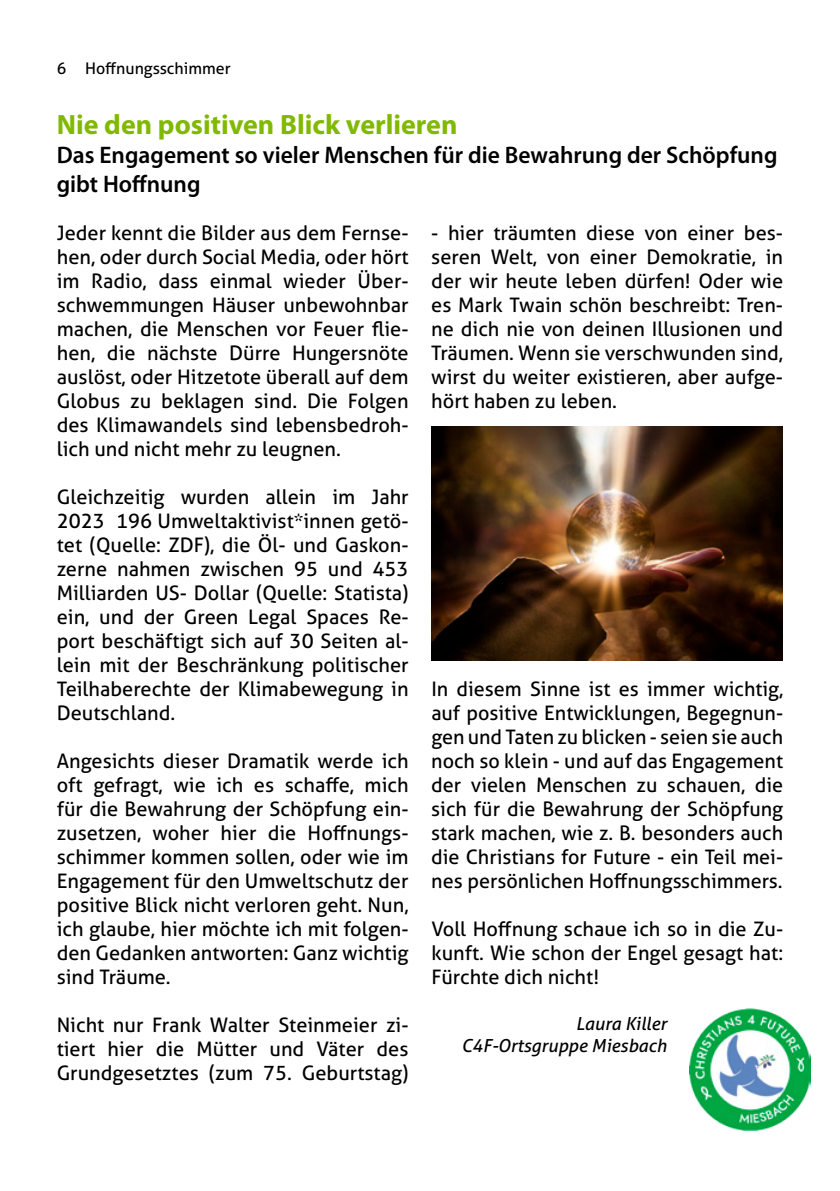
<style>
.page{position:relative;width:840px;height:1191px;background:#fff}
.page>*{position:absolute;margin:0;border:0;box-sizing:border-box;transform-origin:0 0}
.t1{font:700 28px "Myriad Pro";color:#80b900}
.t2{font:600 24px/28.8px "Myriad Pro";color:#000}
.t3{font:20px/24px "Aller";color:#000;text-align:justify}
.t4{font:italic 18px/21.6px "Aller";color:#000;text-align:right}
.t5{font:16px "Aller";color:#000}
</style>
<div class="page">
<img style="left:689px;top:1008px;width:121px;height:122px">
<img style="left:431px;top:426px;width:351px;height:234px">
<p class="t5" style="left:57px;top:59px;width:175px">6 Hoffnungsschimmer</p>
<h1 class="t1" style="left:57px;top:107px;width:402px">Nie den positiven Blick verlieren</h1>
<p class="t2" style="left:57px;top:140px;width:721px">Das Engagement so vieler Menschen für die Bewahrung der Schöpfung gibt Hoffnung</p>
<p class="t3" style="left:57px;top:221px;width:353px">Jeder kennt die Bilder aus dem Fernse&shy;hen, oder durch Social Media, oder hört im Radio, dass einmal wieder Über&shy;schwemmungen Häuser unbewohnbar machen, die Menschen vor Feuer flie&shy;hen, die nächste Dürre Hungersnöte auslöst, oder Hitzetote überall auf dem Globus zu beklagen sind. Die Folgen des Klimawandels sind lebensbedroh&shy;lich und nicht mehr zu leugnen.</p>
<p class="t3" style="left:57px;top:485px;width:353px">Gleichzeitig wurden allein im Jahr 2023 196 Umweltaktivist*innen getö&shy;tet (Quelle: ZDF), die Öl- und Gaskon&shy;zerne nahmen zwischen 95 und 453<br>Milliarden US- Dollar (Quelle: Statista) ein, und der Green Legal Spaces Re&shy;port beschäftigt sich auf 30 Seiten al&shy;lein mit der Beschränkung politischer Teilhaberechte der Klimabewegung in Deutschland.</p>
<p class="t3" style="left:57px;top:749px;width:353px">Angesichts dieser Dramatik werde ich oft gefragt, wie ich es schaffe, mich für die Bewahrung der Schöpfung ein&shy;zusetzen, woher hier die Hoffnungs&shy;schimmer kommen sollen, oder wie im Engagement für den Umweltschutz der positive Blick nicht verloren geht. Nun, ich glaube, hier möchte ich mit folgen&shy;den Gedanken antworten: Ganz wichtig sind Träume.</p>
<p class="t3" style="left:57px;top:1013px;width:353px">Nicht nur Frank Walter Steinmeier zi&shy;tiert hier die Mütter und Väter des Grundgesetztes (zum 75. Geburtstag)</p>
<p class="t3" style="left:431px;top:221px;width:353px">- hier träumten diese von einer bes&shy;seren Welt, von einer Demokratie, in der wir heute leben dürfen! Oder wie es Mark Twain schön beschreibt: Tren&shy;ne dich nie von deinen Illusionen und Träumen. Wenn sie verschwunden sind, wirst du weiter existieren, aber aufge&shy;hört haben zu leben.</p>
<p class="t3" style="left:431px;top:677px;width:353px">In diesem Sinne ist es immer wichtig, auf positive Entwicklungen, Begegnun&shy;gen und Taten zu blicken - seien sie auch noch so klein - und auf das Engagement der vielen Menschen zu schauen, die sich für die Bewahrung der Schöpfung stark machen, wie z. B. besonders auch die Christians for Future - ein Teil mei&shy;nes persönlichen Hoffnungsschimmers.</p>
<p class="t3" style="left:431px;top:917px;width:353px">Voll Hoffnung schaue ich so in die Zu&shy;kunft. Wie schon der Engel gesagt hat:<br>Fürchte dich nicht!</p>
<p class="t4" style="left:461px;top:1012px;width:206px">Laura Killer<br>C4F-Ortsgruppe Miesbach</p>
</div>
